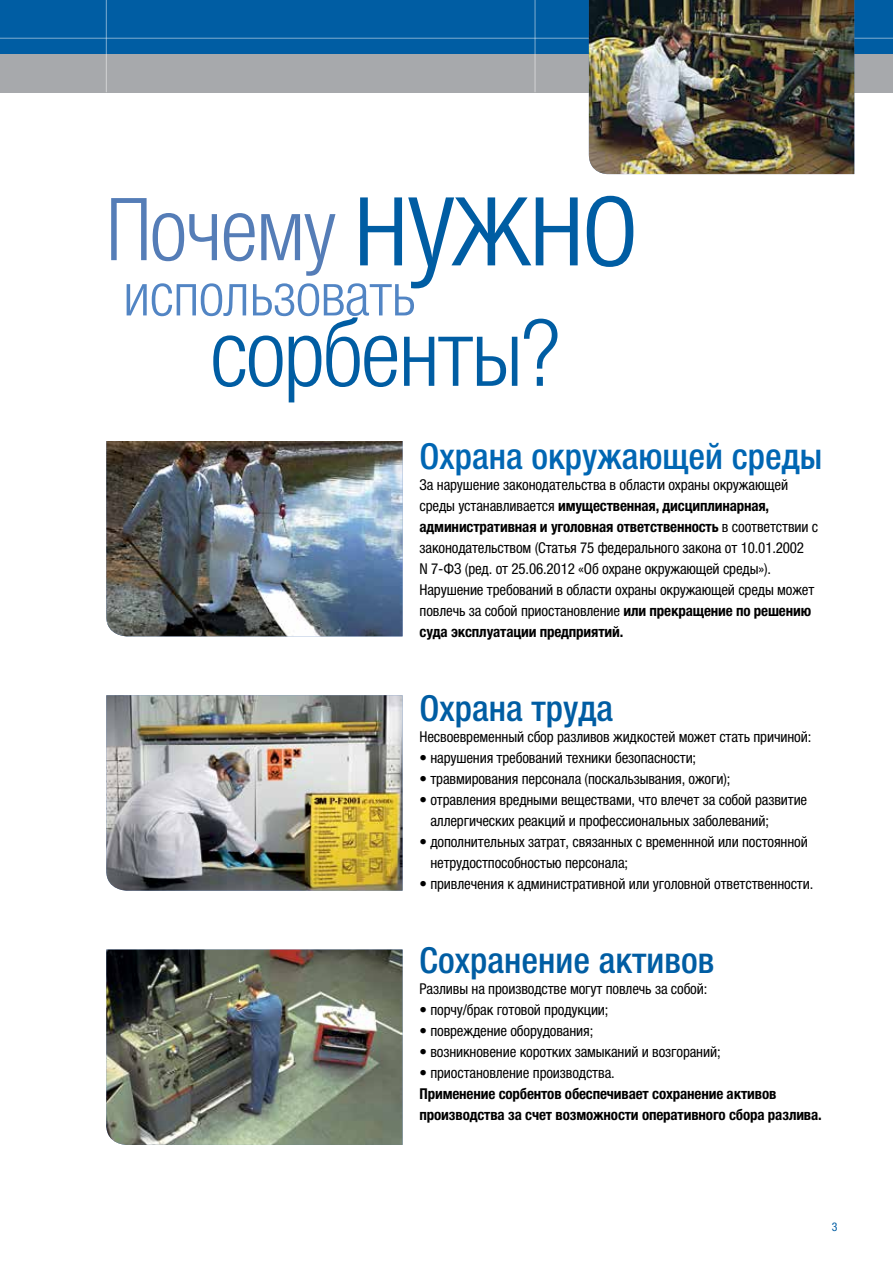
<style>
.page{position:relative;width:893px;height:1263px;background:#fff}
.page>*{position:absolute;margin:0;border:0;box-sizing:border-box;transform-origin:0 0}
.t1{font:300 condensed 93px "Helvetica Neue LTCYR";letter-spacing:-.02em;color:#005da3}
.t2{font:300 condensed 87.15px "Helvetica Neue LTCYR";letter-spacing:-.02em;color:#557db7}
.t3{font:300 condensed 59.25px "Helvetica Neue LTCYR";letter-spacing:-.01em;color:#5285c4}
.t4{font:500 condensed 36px "Helvetica Neue LTCYR";color:#005da3}
.t5{font:500 condensed 36px "Helvetica Neue LTCYR";color:#0066b3}
.t6{font:condensed 15px/21px "Helvetica Neue LTCYR";letter-spacing:-.01em;color:#000}
.t7{font:700 condensed 15px/21px "Helvetica Neue LTCYR";letter-spacing:-.01em;color:#000}
.t8{font:condensed 12px "Helvetica Neue LTCYR";color:#005da3}
.s1{font-weight:700}
</style>
<div class="page">
<div style="left:0;top:0;width:893px;height:54px;background:#005da3"></div>
<div style="left:0;top:54px;width:893px;height:38px;background:#a7a9ac"></div>
<hr style="left:106px;top:0;width:1px;height:92px;background:#fff">
<hr style="left:0;top:38px;width:893px;height:1px;background:#fff">
<hr style="left:535px;top:0;width:1px;height:92px;background:#fff">
<img style="left:106px;top:441px;width:297px;height:195px">
<img style="left:106px;top:695px;width:297px;height:196px">
<img style="left:106px;top:949px;width:297px;height:196px">
<img style="left:589px;top:0;width:265px;height:174px">
<h3 class="t3" style="left:123px;top:263px;width:516px">использовать<sup>нужно</sup></h3>
<h1 class="t1" style="left:210px;top:303px;width:352px">сорбенты?</h1>
<h2 class="t2" style="left:106px;top:182px;width:231px">Почему</h2>
<h3 class="t5" style="left:420px;top:437px;width:404px">Охрана окружающей среды</h3>
<p class="t6" style="left:420px;top:475px;width:400px">За нарушение законодательства в области охраны окружающей среды устанавливается <span class="s1">имущественная, дисциплинарная, административная и уголовная ответственность</span> в соответствии с законодательством (Статья 75 федерального закона от 10.01.2002<br>N 7-ФЗ (ред. от 25.06.2012 «Об охране окружающей среды»).<br>Нарушение требований в области охраны окружающей среды может повлечь за собой приостановление <span class="s1">или прекращение по решению суда эксплуатации предприятий.</span></p>
<h3 class="t4" style="left:420px;top:689px;width:195px">Охрана труда</h3>
<p class="t6" style="left:420px;top:727px;width:393px">Несвоевременный сбор разливов жидкостей может стать причиной:</p>
<p class="t6" style="left:420px;top:748px;width:278px">• нарушения требований техники безопасности;</p>
<p class="t6" style="left:420px;top:769px;width:312px">• травмирования персонала (поскальзывания, ожоги);</p>
<p class="t6" style="left:430px;top:790px;width:378px;text-indent:-11px">• отравления вредными веществами, что влечет за собой развитие аллергических реакций и профессиональных заболеваний;</p>
<p class="t6" style="left:430px;top:832px;width:379px;text-indent:-11px">• дополнительных затрат, связанных с временнной или постоянной нетрудостпособностью персонала;</p>
<p class="t6" style="left:420px;top:874px;width:395px">• привлечения к административной или уголовной ответственности.</p>
<h3 class="t4" style="left:420px;top:941px;width:296px">Сохранение активов</h3>
<p class="t6" style="left:420px;top:979px;width:289px">Разливы на производстве могут повлечь за собой:</p>
<p class="t6" style="left:420px;top:1000px;width:190px">• порчу/брак готовой продукции;</p>
<p class="t6" style="left:420px;top:1021px;width:175px">• повреждение оборудования;</p>
<p class="t6" style="left:420px;top:1042px;width:303px">• возникновение коротких замыканий и возгораний;</p>
<p class="t6" style="left:420px;top:1063px;width:197px">• приостановление производства.</p>
<p class="t7" style="left:420px;top:1084px;width:404px">Применение сорбентов обеспечивает сохранение активов производства за счет возможности оперативного сбора разлива.</p>
<p class="t8" style="left:832px;top:1220px;width:7px">3</p>
</div>
